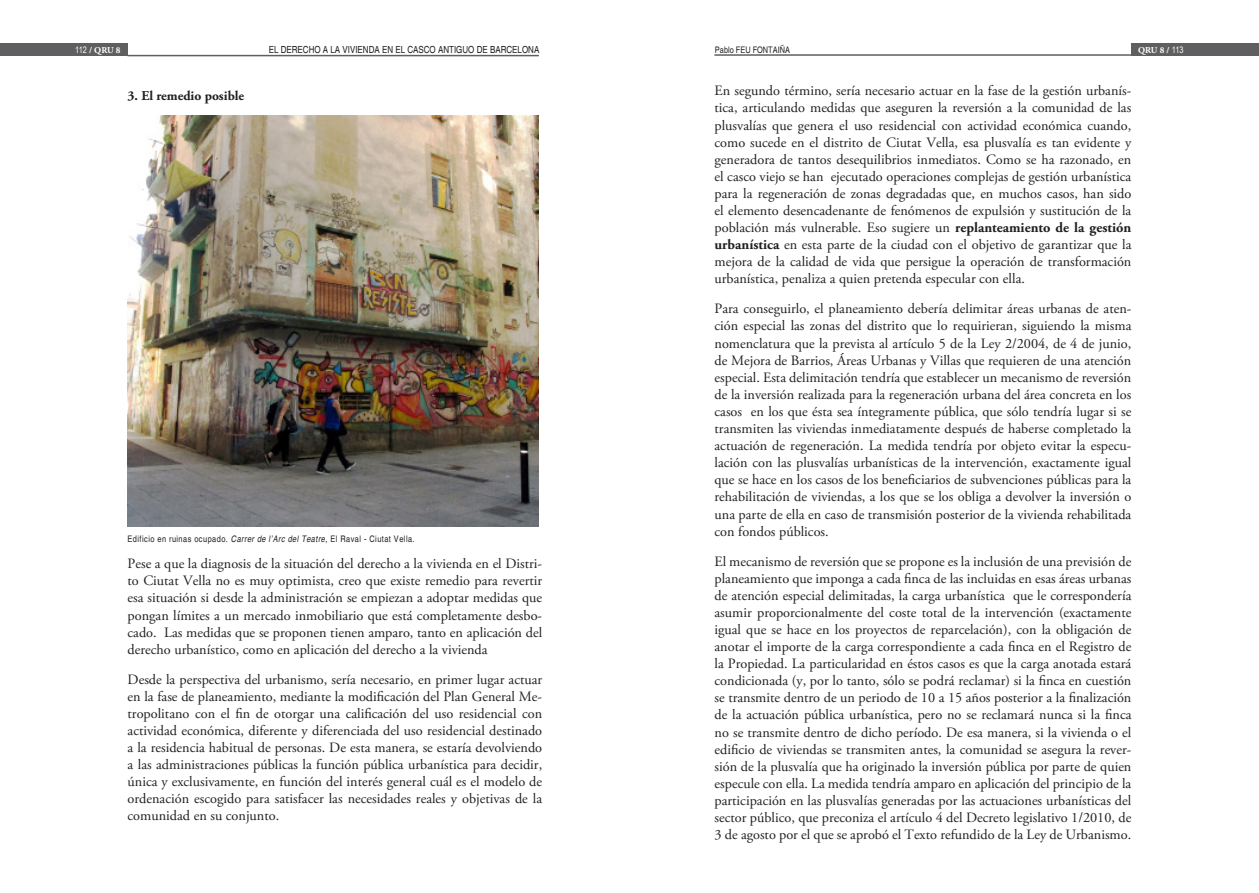
<style>
.page{position:relative;width:1259px;height:893px;background:#fff}
.page>*{position:absolute;margin:0;border:0;box-sizing:border-box;transform-origin:0 0}
.cuerpo_copy{font:14.25px/17.1px "Adobe Garamond Pro";color:#231f20;text-align:justify}
.APARTADOS{font:700 13.5px "Adobe Garamond Pro";color:#231f20}
.t1{font:condensed 9.75px "Helvetica";color:#231f20}
.cuerpo_copy-2{font:condensed 9px "Helvetica";letter-spacing:.05em;color:#231f20}
.t2{font:700 9px "Adobe Garamond Pro";letter-spacing:-.02em;color:#fff}
.cuerpo_copy-3{font:condensed 9px "Helvetica";color:#231f20}
.s1{font-family:"Arial Narrow";font-weight:400}
.s2{font-weight:700}
.s3{font-style:italic}
</style>
<div class="page">
<hr style="left:128px;top:55px;width:411px;height:1px;background:#5f5f62">
<hr style="left:714px;top:54px;width:418px;height:2px;background:#5f5f62">
<div style="left:0;top:44px;width:128px;height:12px;background:#5f5f62"></div>
<div style="left:1131px;top:43px;width:128px;height:13px;background:#5f5f62"></div>
<img style="left:128px;top:116px;width:411px;height:411px">
<p class="t2" style="left:75px;top:45px;width:47px"><span class="s1">112</span> / QRU 8</p>
<p class="t1" style="left:269px;top:44px;width:272px">EL DERECHO A LA VIVIENDA EN EL CASCO ANTIGUO DE BARCELONA</p>
<p class="cuerpo_copy-3" style="left:715px;top:44px;width:77px">Pablo FEU FONTAIÑA</p>
<p class="t2" style="left:1138px;top:45px;width:47px">QRU 8 / <span class="s1">113</span></p>
<p class="APARTADOS" style="left:128px;top:88px;width:118px">3. El remedio posible</p>
<p class="cuerpo_copy" style="left:714px;top:83px;width:418px">En segundo término, sería necesario actuar en la fase de la gestión urbanís&shy;tica, articulando medidas que aseguren la reversión a la comunidad de las plusvalías que genera el uso residencial con actividad económica cuando, como sucede en el distrito de Ciutat Vella, esa plusvalía es tan evidente y generadora de tantos desequilibrios inmediatos. Como se ha razonado, en el casco viejo se han ejecutado operaciones complejas de gestión urbanística para la regeneración de zonas degradadas que, en muchos casos, han sido el elemento desencadenante de fenómenos de expulsión y sustitución de la población más vulnerable. Eso sugiere un <span class="s2">replanteamiento de la gestión urbanística</span> en esta parte de la ciudad con el objetivo de garantizar que la mejora de la calidad de vida que persigue la operación de transformación urbanística, penaliza a quien pretenda especular con ella.</p>
<p class="cuerpo_copy" style="left:714px;top:301px;width:418px">Para conseguirlo, el planeamiento debería delimitar áreas urbanas de aten&shy;ción especial las zonas del distrito que lo requirieran, siguiendo la misma nomenclatura que la prevista al artículo 5 de la Ley 2/2004, de 4 de junio, de Mejora de Barrios, Áreas Urbanas y Villas que requieren de una atención especial. Esta delimitación tendría que establecer un mecanismo de reversión de la inversión realizada para la regeneración urbana del área concreta en los casos en los que ésta sea íntegramente pública, que sólo tendría lugar si se transmiten las viviendas inmediatamente después de haberse completado la actuación de regeneración. La medida tendría por objeto evitar la especu&shy;lación con las plusvalías urbanísticas de la intervención, exactamente igual que se hace en los casos de los beneficiarios de subvenciones públicas para la rehabilitación de viviendas, a los que se los obliga a devolver la inversión o una parte de ella en caso de transmisión posterior de la vivienda rehabilitada con fondos públicos.</p>
<p class="cuerpo_copy" style="left:714px;top:553px;width:418px">El mecanismo de reversión que se propone es la inclusión de una previsión de planeamiento que imponga a cada finca de las incluidas en esas áreas urbanas de atención especial delimitadas, la carga urbanística que le correspondería asumir proporcionalmente del coste total de la intervención (exactamente igual que se hace en los proyectos de reparcelación), con la obligación de anotar el importe de la carga correspondiente a cada finca en el Registro de la Propiedad. La particularidad en éstos casos es que la carga anotada estará condicionada (y, por lo tanto, sólo se podrá reclamar) si la finca en cuestión se transmite dentro de un periodo de 10 a 15 años posterior a la finalización de la actuación pública urbanística, pero no se reclamará nunca si la finca no se transmite dentro de dicho período. De esa manera, si la vivienda o el edificio de viviendas se transmiten antes, la comunidad se asegura la rever&shy;sión de la plusvalía que ha originado la inversión pública por parte de quien especule con ella. La medida tendría amparo en aplicación del principio de la participación en las plusvalías generadas por las actuaciones urbanísticas del sector público, que preconiza el artículo 4 del Decreto legislativo 1/2010, de 3 de agosto por el que se aprobó el Texto refundido de la Ley de Urbanismo.</p>
<p class="cuerpo_copy-2" style="left:128px;top:533px;width:289px">Edificio en ruinas ocupado. <span class="s3">Carrer de l’Arc del Teatre</span>, El Raval - Ciutat Vella.</p>
<p class="cuerpo_copy" style="left:128px;top:556px;width:416px">Pese a que la diagnosis de la situación del derecho a la vivienda en el Distri&shy;to Ciutat Vella no es muy optimista, creo que existe remedio para revertir esa situación si desde la administración se empiezan a adoptar medidas que pongan límites a un mercado inmobiliario que está completamente desbo&shy;cado. Las medidas que se proponen tienen amparo, tanto en aplicación del derecho urbanístico, como en aplicación del derecho a la vivienda</p>
<p class="cuerpo_copy" style="left:128px;top:671px;width:416px">Desde la perspectiva del urbanismo, sería necesario, en primer lugar actuar en la fase de planeamiento, mediante la modificación del Plan General Me&shy;tropolitano con el fin de otorgar una calificación del uso residencial con actividad económica, diferente y diferenciada del uso residencial destinado a la residencia habitual de personas. De esta manera, se estaría devolviendo a las administraciones públicas la función pública urbanística para decidir, única y exclusivamente, en función del interés general cuál es el modelo de ordenación escogido para satisfacer las necesidades reales y objetivas de la comunidad en su conjunto.</p>
</div>
